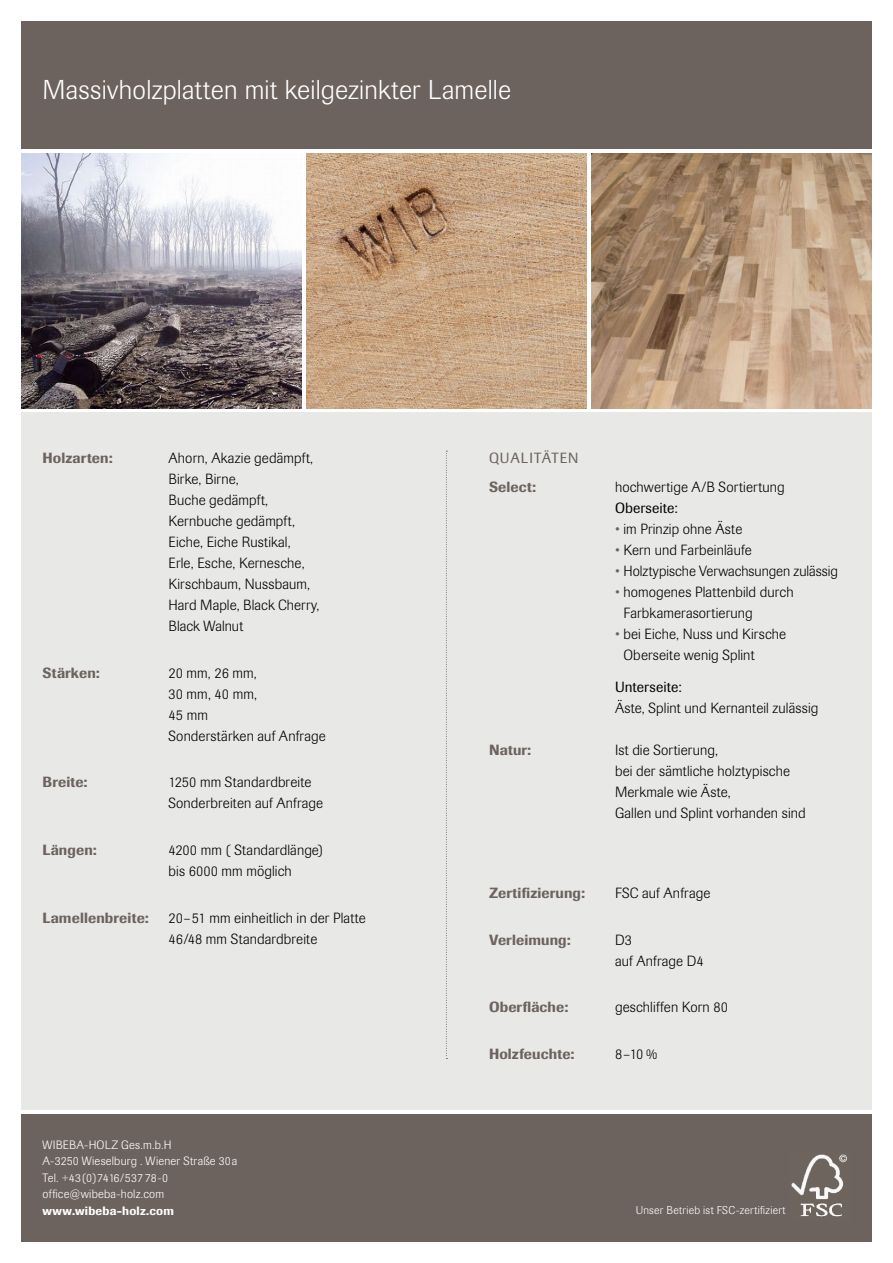
<style>
.page{position:relative;width:893px;height:1263px;background:#fff}
.page>*{position:absolute;margin:0;border:0;box-sizing:border-box;transform-origin:0 0}
.t1{font:300 27px "Supersonic BSK";letter-spacing:.01em;color:#fff}
.t2{font:300 14.7px/21px "Supersonic BSK";letter-spacing:.01em;color:#000}
.t3{font:500 14.7px "Supersonic BSK";letter-spacing:.01em;color:#6d635e}
.t4{font:14.7px "Supersonic BSK";letter-spacing:.01em;color:#000}
.t5{font:14.7px "Supersonic BSK";letter-spacing:.065em;color:#6d635e}
.t6{font:300 12px/16.5px "Supersonic BSK";letter-spacing:.02em;color:#fff}
.t7{font:500 12px "Supersonic BSK";letter-spacing:.015em;color:#fff}
.t8{font:300 11.25px "Supersonic BSK";letter-spacing:.03em;color:#fff}
.s1{font-size:10.5px}
.s2{color:#6d635e}
</style>
<div class="page">
<div style="left:21px;top:412px;width:851px;height:698px;background:#e8e8e7"></div>
<div style="left:21px;top:1114px;width:851px;height:128px;background:#6d635e"></div>
<div style="left:21px;top:21px;width:851px;height:128px;background:#6d635e"></div>
<img style="left:21px;top:153px;width:281px;height:255px">
<img style="left:591px;top:153px;width:281px;height:255px">
<img style="left:791px;top:1154px;width:56px;height:63px">
<svg style="left:446px;top:451px;width:1px;height:608px"></svg>
<img style="left:306px;top:153px;width:281px;height:255px">
<h1 class="t1" style="left:43px;top:74px;width:470px">Massivholzplatten mit keilgezinkter Lamelle</h1>
<p class="t3" style="left:43px;top:449px;width:72px">Holzarten:</p>
<p class="t2" style="left:169px;top:448px;width:153px">Ahorn, Akazie gedämpft,<br>Birke, Birne,<br>Buche gedämpft,<br>Kernbuche gedämpft,<br>Eiche, Eiche Rustikal,<br>Erle, Esche, Kernesche,<br>Kirschbaum, Nussbaum,<br>Hard Maple, Black Cherry,<br>Black Walnut</p>
<p class="t3" style="left:43px;top:664px;width:59px">Stärken:</p>
<p class="t2" style="left:169px;top:663px;width:159px">20 mm, 26 mm,<br>30 mm, 40 mm,<br>45 mm<br>Sonderstärken auf Anfrage</p>
<p class="t3" style="left:43px;top:773px;width:47px">Breite:</p>
<p class="t2" style="left:169px;top:772px;width:156px">1250 mm Standardbreite<br>Sonderbreiten auf Anfrage</p>
<p class="t3" style="left:43px;top:841px;width:56px">Längen:</p>
<p class="t2" style="left:169px;top:840px;width:156px">4200 mm ( Standardlänge) bis 6000 mm möglich</p>
<p class="t3" style="left:43px;top:908px;width:108px">Lamellenbreite:</p>
<p class="t2" style="left:169px;top:907px;width:199px">20–51 mm einheitlich in der Platte<br>46/48 mm Standardbreite</p>
<p class="t6" style="left:43px;top:1136px;width:196px">WIBEBA-HOLZ Ges.m.b.H<br>A-3250 Wieselburg . Wiener Straße 30a<br>Tel. <span class="s1">+</span>43(0)7416/537 78-0 office@wibeba-holz.com</p>
<p class="t7" style="left:43px;top:1203px;width:133px">www.wibeba-holz.com</p>
<p class="t5" style="left:489px;top:449px;width:91px">QUALITÄTEN</p>
<p class="t3" style="left:489px;top:478px;width:48px">Select:</p>
<p class="t2" style="left:615px;top:477px;width:171px">hochwertige A/B Sortiertung</p>
<p class="t4" style="left:615px;top:500px;width:64px">Oberseite:</p>
<p class="t2" style="left:615px;top:519px;width:129px"><span class="s2">•</span> im Prinzip ohne Äste</p>
<p class="t2" style="left:615px;top:540px;width:138px"><span class="s2">•</span> Kern und Farbeinläufe</p>
<p class="t2" style="left:615px;top:561px;width:224px"><span class="s2">•</span> Holztypische Verwachsungen zulässig</p>
<p class="t2" style="left:623px;top:582px;width:172px;text-indent:-8px"><span class="s2">•</span> homogenes Plattenbild durch<br>Farbkamerasortierung</p>
<p class="t2" style="left:623px;top:624px;width:164px;text-indent:-8px"><span class="s2">•</span> bei Eiche, Nuss und Kirsche<br>Oberseite wenig Splint</p>
<p class="t4" style="left:615px;top:678px;width:68px">Unterseite:</p>
<p class="t2" style="left:615px;top:697px;width:205px">Äste, Splint und Kernanteil zulässig</p>
<p class="t3" style="left:489px;top:741px;width:44px">Natur:</p>
<p class="t2" style="left:615px;top:739px;width:192px">Ist die Sortierung,<br>bei der sämtliche holztypische<br>Merkmale wie Äste,<br>Gallen und Splint vorhanden sind</p>
<p class="t3" style="left:489px;top:884px;width:98px">Zertifizierung:</p>
<p class="t2" style="left:615px;top:883px;width:97px">FSC auf Anfrage</p>
<p class="t3" style="left:489px;top:931px;width:83px">Verleimung:</p>
<p class="t2" style="left:615px;top:929px;width:90px">D3<br>auf Anfrage D4</p>
<p class="t3" style="left:489px;top:998px;width:81px">Oberfläche:</p>
<p class="t2" style="left:615px;top:997px;width:114px">geschliffen Korn 80</p>
<p class="t3" style="left:489px;top:1045px;width:87px">Holzfeuchte:</p>
<p class="t2" style="left:615px;top:1043px;width:44px">8–10 %</p>
<p class="t8" style="left:636px;top:1204px;width:151px">Unser Betrieb ist FSC-zertifiziert</p>
</div>
